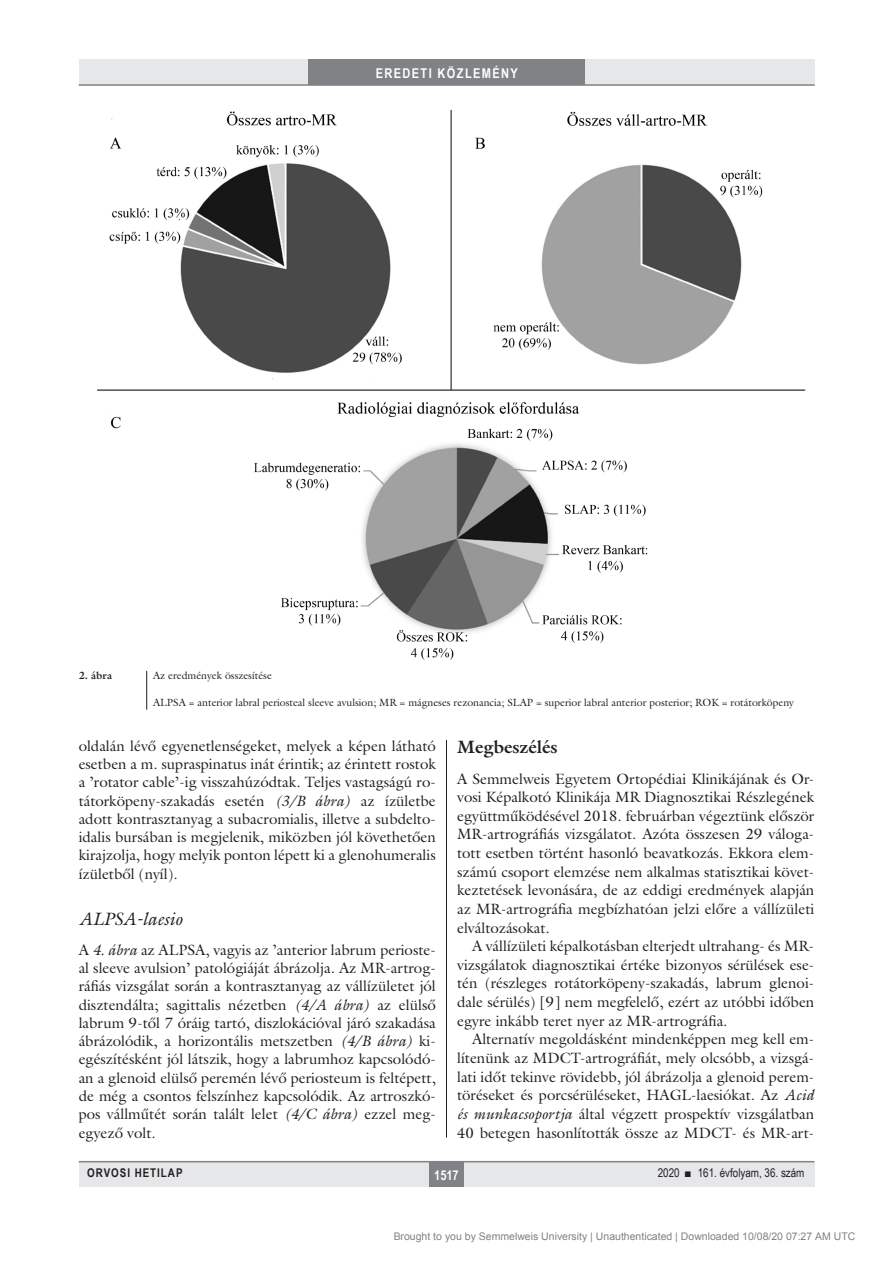
<style>
.page{position:relative;width:893px;height:1263px;background:#fff}
.page>*{position:absolute;margin:0;border:0;box-sizing:border-box;transform-origin:0 0}
.alcimkurziv{font:italic 18px "Galliard Reg";color:#231f20}
.alcimbold{font:700 18px "Galliard Reg";color:#231f20}
.Body_tompa{font:15px/18.3px "Galliard Reg";color:#231f20;text-align:justify}
.Body_Text{font:15px/18.6px "Galliard Reg";color:#231f20}
.t1{font:700 13.5px "Arial Narrow";letter-spacing:.1em;color:#fff}
.t2{font:12px "Arial Narrow";color:#231f20}
.t3{font:700 12px "Arial Narrow";letter-spacing:.08em;color:#231f20}
.kepalairas2{font:10.5px "Galliard Reg";color:#231f20}
.t4{font:10.5px "Arial";color:rgb(0 0 0/.5)}
.kepalairas1{font:700 10.5px "Galliard Reg";color:#231f20}
.s1{font-style:italic}
</style>
<div class="page">
<div style="left:79px;top:1161px;width:735px;height:25px;background:#e6e7e9"></div>
<div style="left:429px;top:1161px;width:34px;height:25px;background:#808285"></div>
<hr style="left:79px;top:1161px;width:735px;height:1px;background:#808285">
<div style="left:79px;top:60px;width:735px;height:25px;background:#e6e7e9"></div>
<div style="left:308px;top:60px;width:277px;height:25px;background:#808285"></div>
<hr style="left:79px;top:84px;width:736px;height:2px;background:#808285">
<hr style="left:446px;top:111px;width:1px;height:1026px;background:#231f20">
<div style="left:79px;top:105px;width:736px;height:566px;background:#fff"></div>
<img style="left:97px;top:111px;width:708px;height:549px">
<div style="left:79px;top:671px;width:735px;height:69px;background:#fff"></div>
<hr style="left:146px;top:671px;width:1px;height:39px;background:#231f20">
<p class="t1" style="left:376px;top:63px;width:144px">EREDETI KÖZLEMÉNY</p>
<p class="kepalairas1" style="left:79px;top:669px;width:35px">2. ábra</p>
<p class="kepalairas2" style="left:153px;top:669px;width:120px">Az eredmények összesítése</p>
<p class="kepalairas2" style="left:153px;top:696px;width:642px">ALPSA = anterior labral periosteal sleeve avulsion; MR = mágneses rezonancia; SLAP = superior labral anterior posterior; ROK = rotátorköpeny</p>
<p class="Body_tompa" style="left:79px;top:736px;width:359px">oldalán lévő egyenetlenségeket, melyek a képen látható esetben a m. supraspinatus inát érintik; az érintett rostok a ’rotator cable’-ig visszahúzódtak. Teljes vastagságú ro&shy;tátorköpeny-szakadás esetén <span class="s1">(3/B ábra)</span> az ízületbe adott kontrasztanyag a subacromialis, illetve a subdelto&shy;idalis bursában is megjelenik, miközben jól követhetően kirajzolja, hogy melyik ponton lépett ki a glenohumeralis ízületből (nyíl).</p>
<p class="alcimkurziv" style="left:79px;top:907px;width:105px">ALPSA-laesio</p>
<p class="Body_tompa" style="left:79px;top:940px;width:359px">A <span class="s1">4. ábra</span> az ALPSA, vagyis az ’anterior labrum perioste&shy;al sleeve avulsion’ patológiáját ábrázolja. Az MR-artrog&shy;ráfiás vizsgálat során a kontrasztanyag az vállízületet jól disztendálta; sagittalis nézetben <span class="s1">(4/A ábra)</span> az elülső labrum 9-től 7 óráig tartó, diszlokációval járó szakadása ábrázolódik, a horizontális metszetben <span class="s1">(4/B ábra)</span> ki&shy;egészítésként jól látszik, hogy a labrumhoz kapcsolódó&shy;an a glenoid elülső peremén lévő periosteum is feltépett, de még a csontos felszínhez kapcsolódik. Az artroszkó&shy;pos vállműtét során talált lelet <span class="s1">(4/C ábra)</span> ezzel meg&shy;egyező volt.</p>
<p class="alcimbold" style="left:457px;top:735px;width:102px">Megbeszélés</p>
<p class="Body_tompa" style="left:457px;top:769px;width:359px">A Semmelweis Egyetem Ortopédiai Klinikájának és Or&shy;vosi Képalkotó Klinikája MR Diagnosztikai Részlegének együttműködésével 2018. februárban végeztünk először MR-artrográfiás vizsgálatot. Azóta összesen 29 váloga&shy;tott esetben történt hasonló beavatkozás. Ekkora elem&shy;számú csoport elemzése nem alkalmas statisztikai követ&shy;keztetések levonására, de az eddigi eredmények alapján az MR-artrográfia megbízhatóan jelzi előre a vállízületi elváltozásokat.</p>
<p class="Body_Text" style="left:457px;top:936px;width:359px;text-indent:15px">A vállízületi képalkotásban elterjedt ultrahang- és MR&shy;vizsgálatok diagnosztikai értéke bizonyos sérülések ese&shy;tén (részleges rotátorköpeny-szakadás, labrum glenoi&shy;dale sérülés) [9] nem megfelelő, ezért az utóbbi időben egyre inkább teret nyer az MR-artrográfia.</p>
<p class="Body_Text" style="left:457px;top:1030px;width:359px;text-align:justify;text-indent:15px">Alternatív megoldásként mindenképpen meg kell em&shy;lítenünk az MDCT-artrográfiát, mely olcsóbb, a vizsgá&shy;lati időt tekinve rövidebb, jól ábrázolja a glenoid perem&shy;töréseket és porcsérüléseket, HAGL-laesiókat. Az <span class="s1">Acid és munkacsoportja</span> által végzett prospektív vizsgálatban 40 betegen hasonlították össze az MDCT- és MR-art-</p>
<p class="t3" style="left:87px;top:1164px;width:97px">ORVOSI HETILAP</p>
<p class="t1" style="left:434px;top:1165px;width:26px">1517</p>
<p class="t2" style="left:658px;top:1164px;width:148px">2020 ■ 161. évfolyam, 36. szám</p>
<p class="t4" style="left:394px;top:1231px;width:463px">Brought to you by Semmelweis University | Unauthenticated | Downloaded 10/08/20 07:27 AM UTC</p>
</div>
